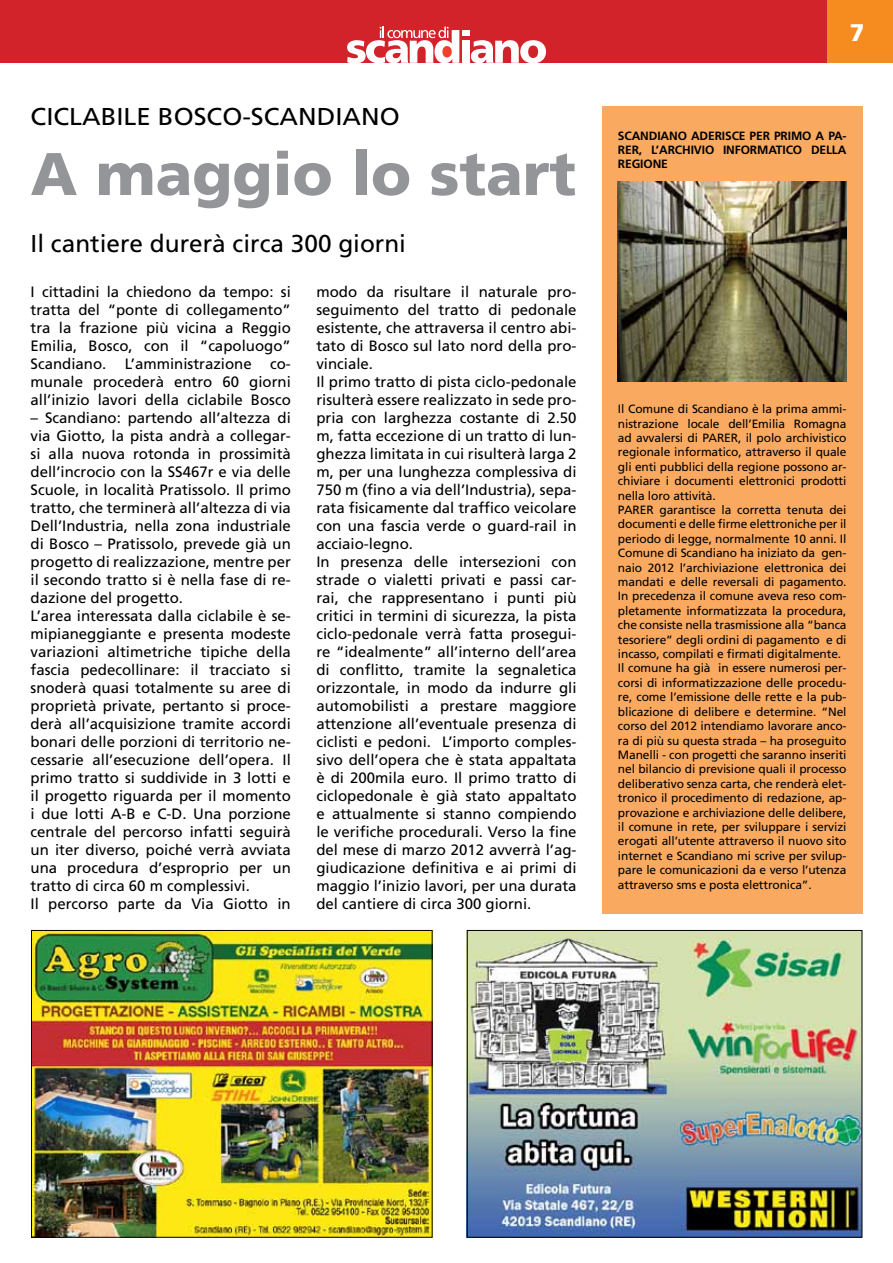
<style>
.page{position:relative;width:893px;height:1263px;background:#fff}
.page>*{position:absolute;margin:0;border:0;box-sizing:border-box;transform-origin:0 0}
.t1{font:900 60px "Frutiger";color:#939598}
.t2{font:24.45px "Frutiger";color:#000}
.t3{font:24.45px "Frutiger";color:#000;scale:1.06 1}
.t4{font:900 24px "Frutiger";color:#fff}
.t5{font:15px/18px "Frutiger";color:#000}
.t6{font:12px/14.4px "Frutiger";letter-spacing:-.01em;color:#000}
.t7{font:700 12px "Frutiger";letter-spacing:-.01em;color:#000}
</style>
<div class="page">
<img style="left:469px;top:932px;width:391px;height:303px">
<img style="left:33px;top:932px;width:397px;height:303px">
<div style="left:467px;top:930px;width:395px;height:307px;border:1px solid #000"></div>
<div style="left:31px;top:930px;width:401px;height:307px;border:1px solid #000"></div>
<div style="left:602px;top:106px;width:260px;height:808px;background:#faaa60"></div>
<img style="left:618px;top:182px;width:228px;height:199px">
<div style="left:0;top:0;width:893px;height:63px;background:#d2232a"></div>
<svg style="left:347px;top:27px;width:112px;height:36px"></svg>
<div style="left:462px;top:30px;width:7px;height:6px;background:#fff"></div>
<div style="left:462px;top:40px;width:7px;height:23px;background:#fff"></div>
<svg style="left:471px;top:40px;width:75px;height:23px"></svg>
<div style="left:442px;top:46px;width:10px;height:11px;background:#ef4129;border-radius:50%"></div>
<div style="left:827px;top:0;width:66px;height:63px;background:#f68b1f"></div>
<h2 class="t3" style="left:31px;top:102px;width:350px">CICLABI LE bosco-scandiano</h2>
<h1 class="t1" style="left:31px;top:138px;width:547px">A maggio lo start</h1>
<h2 class="t2" style="left:31px;top:229px;width:377px">I l cantiere durerà circa 300 giorni</h2>
<p class="t5" style="left:31px;top:282px;width:262px;text-align:justify">I cittadini la chiedono da tempo: si tratta del “ponte di collegamento” tra la frazione più vicina a Reggio Emilia, Bosco, con il “capoluogo” Scandiano. L’amministrazione co&shy;munale procederà entro 60 giorni all’inizio lavori della ciclabile Bosco</p>
<p class="t5" style="left:31px;top:408px;width:262px">– Scandiano: partendo all’altezza di via Giotto, la pista andrà a collegar&shy;si alla nuova rotonda in prossimità dell’incrocio con la SS467r e via delle Scuole, in località Pratissolo. I l primo tratto, che terminerà all’altezza di via Dell’I ndustria, nella zona industriale di Bosco – Pratissolo, prevede già un progetto di realizzazione, mentre per il secondo tratto si è nella fase di re&shy;dazione del progetto.<br>L’area interessata dalla ciclabile è se&shy;mipianeggiante e presenta modeste variazioni altimetriche tipiche della fascia pedecollinare: il tracciato si snoderà quasi totalmente su aree di proprietà private, pertanto si proce&shy;derà all’acquisizione tramite accordi bonari delle porzioni di territorio ne&shy;cessarie all’esecuzione dell’opera. I l primo tratto si suddivide in 3 lotti e il progetto riguarda per il momento i due lotti A-B e C-D. U na porzione centrale del percorso infatti seguirà un iter diverso, poiché verrà avviata una procedura d’esproprio per un tratto di circa 60 m complessivi.<br>I l percorso parte da Via Giotto in</p>
<p class="t5" style="left:316px;top:282px;width:262px">modo da risultare il naturale pro&shy;seguimento del tratto di pedonale esistente, che attraversa il centro abi&shy;tato di Bosco sul lato nord della pro&shy;vinciale.<br>I l primo tratto di pista ciclo-pedonale risulterà essere realizzato in sede pro&shy;pria con larghezza costante di 2.50 m, fatta eccezione di un tratto di lun&shy;ghezza limitata in cui risulterà larga 2 m, per una lunghezza complessiva di 750 m (fino a via dell’I ndustria), sepa&shy;rata fisicamente dal traffico veicolare con una fascia verde o guard-rail in acciaio-legno.<br>I n presenza delle intersezioni con strade o vialetti privati e passi car&shy;rai, che rappresentano i punti più critici in termini di sicurezza, la pista ciclo-pedonale verrà fatta prosegui&shy;re “idealmente” all’interno dell’area di conflitto, tramite la segnaletica orizzontale, in modo da indurre gli automobilisti a prestare maggiore attenzione all’eventuale presenza di ciclisti e pedoni. L’importo comples&shy;sivo dell’opera che è stata appaltata è di 200mila euro. I l primo tratto di ciclopedonale è già stato appaltato e attualmente si stanno compiendo le verifiche procedurali. Verso la fine del mese di marzo 2012 avverrà l’ag&shy;giudicazione definitiva e ai primi di maggio l’inizio lavori, per una durata del cantiere di circa 300 giorni.</p>
<h3 class="t4" style="left:850px;top:19px;width:16px">7</h3>
<p class="t7" style="left:618px;top:128px;width:16px">SCANDIANO</p>
<p class="t7" style="left:691px;top:128px;width:8px">ADERISCE</p>
<p class="t7" style="left:750px;top:128px;width:8px">PER</p>
<p class="t7" style="left:774px;top:128px;width:9px">PRIMO</p>
<p class="t7" style="left:816px;top:128px;width:32px">A PA-</p>
<p class="t7" style="left:618px;top:143px;width:50px">RER, L’ARCHI</p>
<p class="t7" style="left:694px;top:143px;width:15px">VIO</p>
<p class="t7" style="left:723px;top:143px;width:9px">INFORMATICO</p>
<p class="t7" style="left:811px;top:143px;width:8px">DELLA</p>
<p class="t7" style="left:618px;top:157px;width:16px">REGIONE</p>
<p class="t6" style="left:618px;top:402px;width:230px">I l Comune di Scandiano è la prima ammi&shy;nistrazione locale dell’Emilia Romagna ad avvalersi di PARER, il polo archivistico regionale informatico, attraverso il quale gli enti pubblici della regione possono ar&shy;chiviare i documenti elettronici prodotti nella loro attività.<br>PARER</p>
<p class="t6" style="left:618px;top:503px;width:230px;text-indent:42px">garantisce la corretta tenuta dei documenti e delle firme elettroniche per il periodo di legge, normalmente 10 anni. I l Comune di Scandiano ha iniziato da gen&shy;naio 2012 l’archiviazione elettronica dei mandati e delle reversali di pagamento.<br>I n precedenza il comune aveva reso com&shy;pletamente informatizzata la procedura, che consiste nella trasmissione alla “banca tesoriere” degli ordini di pagamento e di incasso, compilati e firmati digitalmente.<br>I l comune ha già in essere numerosi per&shy;corsi di informatizzazione delle procedu&shy;re, come l’emissione delle rette e la pub&shy;blicazione di delibere e determine. “Nel corso del 2012 intendiamo lavorare anco&shy;ra di più su questa strada – ha proseguito Manelli - con progetti che saranno inseriti nel bilancio di previsione quali il processo deliberativo senza carta, che renderà elet&shy;tronico il procedimento di redazione, ap&shy;provazione e archiviazione delle delibere, il comune in rete, per sviluppare i servizi erogati all’utente attraverso il nuovo sito internet e Scandiano mi scrive per svilup&shy;pare le comunicazioni da e verso l’utenza attraverso sms e posta elettronica”.</p>
</div>
